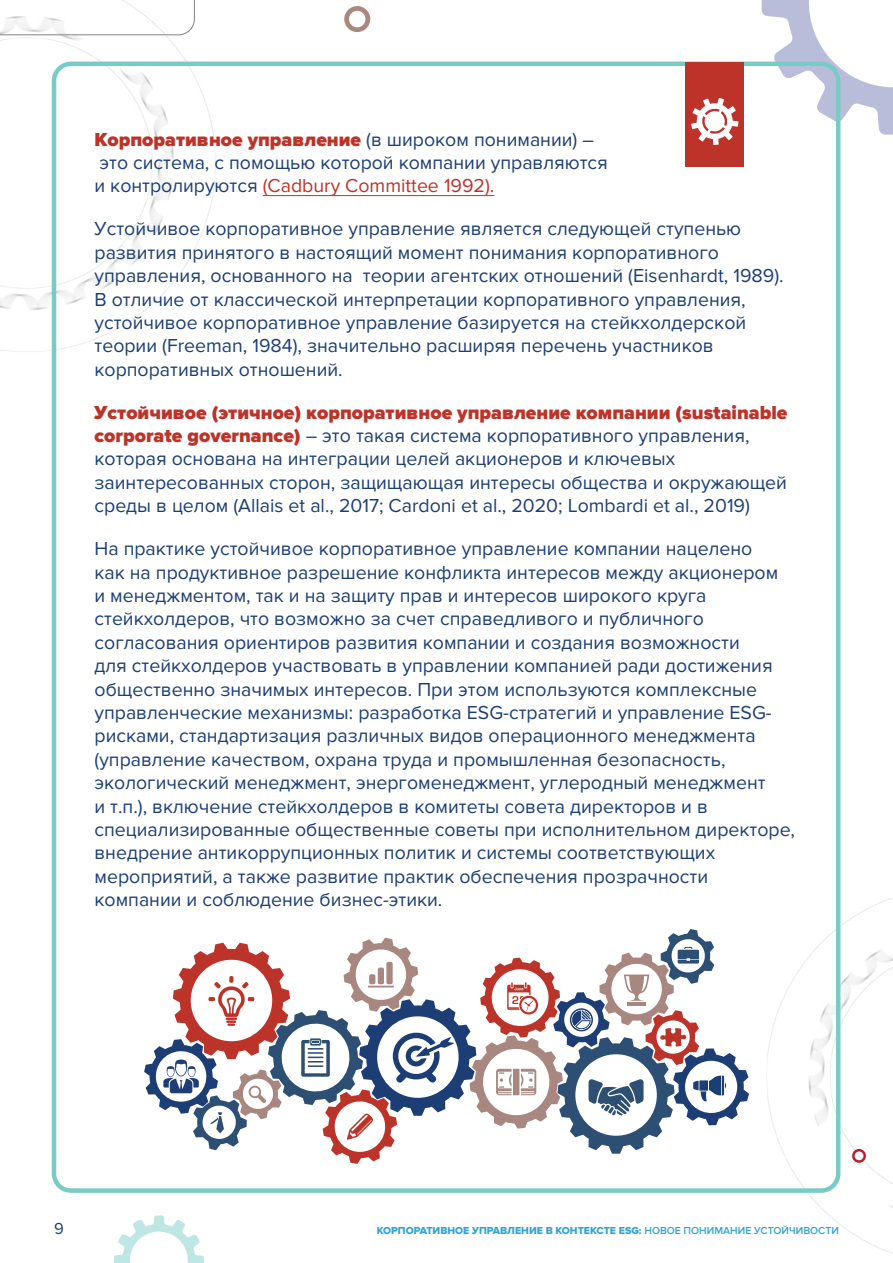
<style>
.page{position:relative;width:893px;height:1263px;background:#fff}
.page>*{position:absolute;margin:0;border:0;box-sizing:border-box;transform-origin:0 0}
.t1{font:19.5px/23.4px "Proxima Nova";color:#1d3f74}
.t2{font:16.5px "Proxima Nova";color:#1d3f74}
.t3{font:10.5px "Proxima Nova Extrabld";color:#34a3d4}
.s1{font-weight:900;color:#bd3329}
.s2{color:#bd3329}
.s3{font-family:"Proxima Nova";font-weight:600}
</style>
<div class="page">
<svg style="left:762px;top:0;width:131px;height:135px"></svg>
<svg style="left:114px;top:1215px;width:90px;height:48px"></svg>
<img style="left:0;top:36px;width:270px;height:369px">
<img style="left:766px;top:832px;width:127px;height:422px">
<svg style="left:0;top:0;width:195px;height:36px"></svg>
<svg style="left:344px;top:6px;width:26px;height:26px"></svg>
<hr style="left:263px;top:195px;width:231px;height:1px;background:#bd3329">
<div style="left:52px;top:62px;width:788px;height:1131px;border:4px solid #79ccc5;border-radius:17px"></div>
<div style="left:685px;top:62px;width:59px;height:105px;background:#bd3329"></div>
<svg style="left:691px;top:98px;width:47px;height:47px"></svg>
<svg style="left:144px;top:929px;width:605px;height:235px"></svg>
<p class="t1" style="left:95px;top:128px;width:515px"><span class="s1">Корпоративное управление</span> (в широком понимании) – это система, с помощью которой компании управляются и контролируются <span class="s2">(Cadbury Committee 1992).</span></p>
<p class="t1" style="left:95px;top:217px;width:691px">Устойчивое корпоративное управление является следующей ступенью развития принятого в настоящий момент понимания корпоративного управления, основанного на теории агентских отношений (Eisenhardt, 1989).<br>В отличие от классической интерпретации корпоративного управления, устойчивое корпоративное управление базируется на стейкхолдерской теории (Freeman, 1984), значительно расширяя перечень участников корпоративных отношений.</p>
<p class="t1" style="left:95px;top:401px;width:694px"><span class="s1">Устойчивое (этичное) корпоративное управление компании (sustainable corporate governance)</span> – это такая система корпоративного управления, которая основана на интеграции целей акционеров и ключевых заинтересованных сторон, защищающая интересы общества и окружающей среды в целом (Allais et al., 2017; Cardoni et al., 2020; Lombardi et al., 2019)</p>
<p class="t1" style="left:95px;top:537px;width:702px">На практике устойчивое корпоративное управление компании нацелено<br>как на продуктивное разрешение конфликта интересов между акционером<br>и менеджментом, так и на защиту прав и интересов широкого круга стейкхолдеров, что возможно за счет справедливого и публичного согласования ориентиров развития компании и создания возможности<br>для стейкхолдеров участвовать в управлении компанией ради достижения общественно значимых интересов. При этом используются комплексные управленческие механизмы: разработка ESG-стратегий и управление ESG&shy;рисками, стандартизация различных видов операционного менеджмента (управление качеством, охрана труда и промышленная безопасность, экологический менеджмент, энергоменеджмент, углеродный менеджмент<br>и т.п.), включение стейкхолдеров в комитеты совета директоров и в специализированные общественные советы при исполнительном директоре, внедрение антикоррупционных политик и системы соответствующих мероприятий, а также развитие практик обеспечения прозрачности компании и соблюдение бизнес-этики.</p>
<p class="t2" style="left:54px;top:1219px;width:11px">9</p>
<p class="t3" style="left:377px;top:1225px;width:464px">КОРПОРАТИВНОЕ УПРАВЛЕНИЕ В КОНТЕКСТЕ ESG: <span class="s3">НОВОЕ ПОНИМАНИЕ УСТОЙЧИВОСТИ</span></p>
</div>
